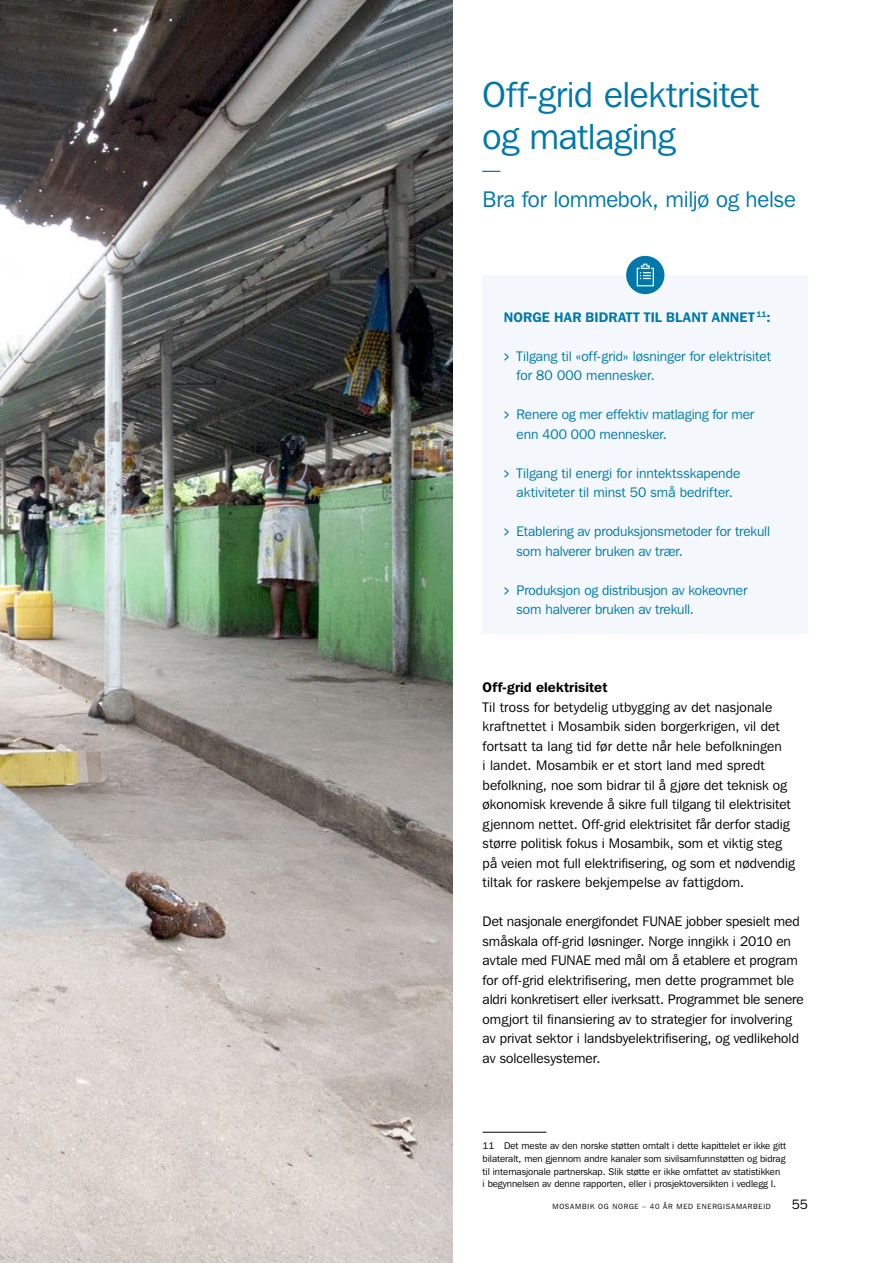
<style>
.page{position:relative;width:893px;height:1263px;background:#fff}
.page>*{position:absolute;margin:0;border:0;box-sizing:border-box;transform-origin:0 0}
.Tittel_1{font:36px/42px "Franklin Gothic IT Cby BT";letter-spacing:-.01em;color:#0079aa}
.Tittel_1-2{font:25.2px "Franklin Gothic IT Cby BT";color:#0079aa;scale:1.43 1}
.Tittel_1-3{font:22.5px "Franklin Gothic IT Cby BT";letter-spacing:-.01em;color:#0079aa}
.Brødtekst{font:13.8px/19.5px "Franklin Gothic IT Cby BT";letter-spacing:.005em;color:#000}
.t1{font:13.8px/19.5px "Franklin Gothic IT Cby BT";letter-spacing:-.005em;color:#0079aa}
.Brødtekst-2{font:600 13.8px "Franklin Gothic IT Cby BT";letter-spacing:.01em;color:#0079aa}
.Tittel_3{font:600 13.8px "Franklin Gothic IT Cby BT";letter-spacing:.01em;color:#000}
.t2{font:13.5px "Franklin Gothic IT Cby BT";color:#000}
.Fotnote{font:9.75px/12.8px "Franklin Gothic IT Cby BT";color:#000}
.t3{font:7.5px "Franklin Gothic IT Cby BT";letter-spacing:.1em;color:#000}
.s1{font-weight:600}
</style>
<div class="page">
<div style="left:483px;top:275px;width:325px;height:358px;background:#f4f8fd"></div>
<hr style="left:483px;top:1132px;width:63px;height:1px;background:#000">
<div style="left:626px;top:256px;width:38px;height:38px;background:#0079aa;border-radius:50%"></div>
<svg style="left:637px;top:264px;width:17px;height:22px"></svg>
<img style="left:0;top:0;width:453px;height:1263px">
<p class="Tittel_1" style="left:483px;top:73px;width:278px">Off-grid elektrisitet og matlaging</p>
<p class="Tittel_1-2" style="left:483px;top:154px;width:14px">–</p>
<p class="Tittel_1-3" style="left:483px;top:186px;width:315px">Bra for lommebok, miljø og helse</p>
<p class="Brødtekst-2" style="left:504px;top:308px;width:268px">NORGE HAR BIDRATT TIL BLANT ANNET <sup>11</sup>:</p>
<p class="t1" style="left:517px;top:346px;width:256px;text-indent:-13px"><span class="s1">&gt;</span> Tilgang til «off-grid» løsninger for elektrisitet for 80 000 mennesker.</p>
<p class="t1" style="left:517px;top:404px;width:239px;text-indent:-13px"><span class="s1">&gt;</span> Renere og mer effektiv matlaging for mer enn 400 000 mennesker.</p>
<p class="t1" style="left:504px;top:463px;width:238px;text-align:center"><span class="s1">&gt;</span> Tilgang til energi for inntektsskapende aktiviteter til minst 50 små bedrifter.</p>
<p class="t1" style="left:517px;top:521px;width:255px;text-indent:-13px"><span class="s1">&gt;</span> Etablering av produksjonsmetoder for trekull som halverer bruken av trær.</p>
<p class="t1" style="left:517px;top:580px;width:232px;text-indent:-13px"><span class="s1">&gt;</span> Produksjon og distribusjon av kokeovner som halverer bruken av trekull.</p>
<p class="Tittel_3" style="left:483px;top:678px;width:126px">Off-grid elektrisitet</p>
<p class="Brødtekst" style="left:483px;top:697px;width:314px">Til tross for betydelig utbygging av det nasjonale kraftnettet i Mosambik siden borgerkrigen, vil det fortsatt ta lang tid før dette når hele befolkningen<br>i landet. Mosambik er et stort land med spredt befolkning, noe som bidrar til å gjøre det teknisk og økonomisk krevende å sikre full tilgang til elektrisitet gjennom nettet. Off-grid elektrisitet får derfor stadig større politisk fokus i Mosambik, som et viktig steg på veien mot full elektrifisering, og som et nødvendig tiltak for raskere bekjempelse av fattigdom.</p>
<p class="Brødtekst" style="left:483px;top:911px;width:322px">Det nasjonale energifondet FUNAE jobber spesielt med småskala off-grid løsninger. Norge inngikk i 2010 en avtale med FUNAE med mål om å etablere et program for off-grid elektrifisering, men dette programmet ble aldri konkretisert eller iverksatt. Programmet ble senere omgjort til finansiering av to strategier for involvering av privat sektor i landsbyelektrifisering, og vedlikehold av solcellesystemer.</p>
<p class="Fotnote" style="left:483px;top:1139px;width:305px">11 Det meste av den norske støtten omtalt i dette kapittelet er ikke gitt bilateralt, men gjennom andre kanaler som sivilsamfunnstøtten og bidrag til internasjonale partnerskap. Slik støtte er ikke omfattet av statistikken<br>i begynnelsen av denne rapporten, eller i prosjektoversikten i vedlegg I.</p>
<p class="t3" style="left:552px;top:1202px;width:220px">MOSAMBIK OG NORGE – 40 ÅR MED ENERGISAMARBEID</p>
<p class="t2" style="left:792px;top:1196px;width:18px">55</p>
</div>
